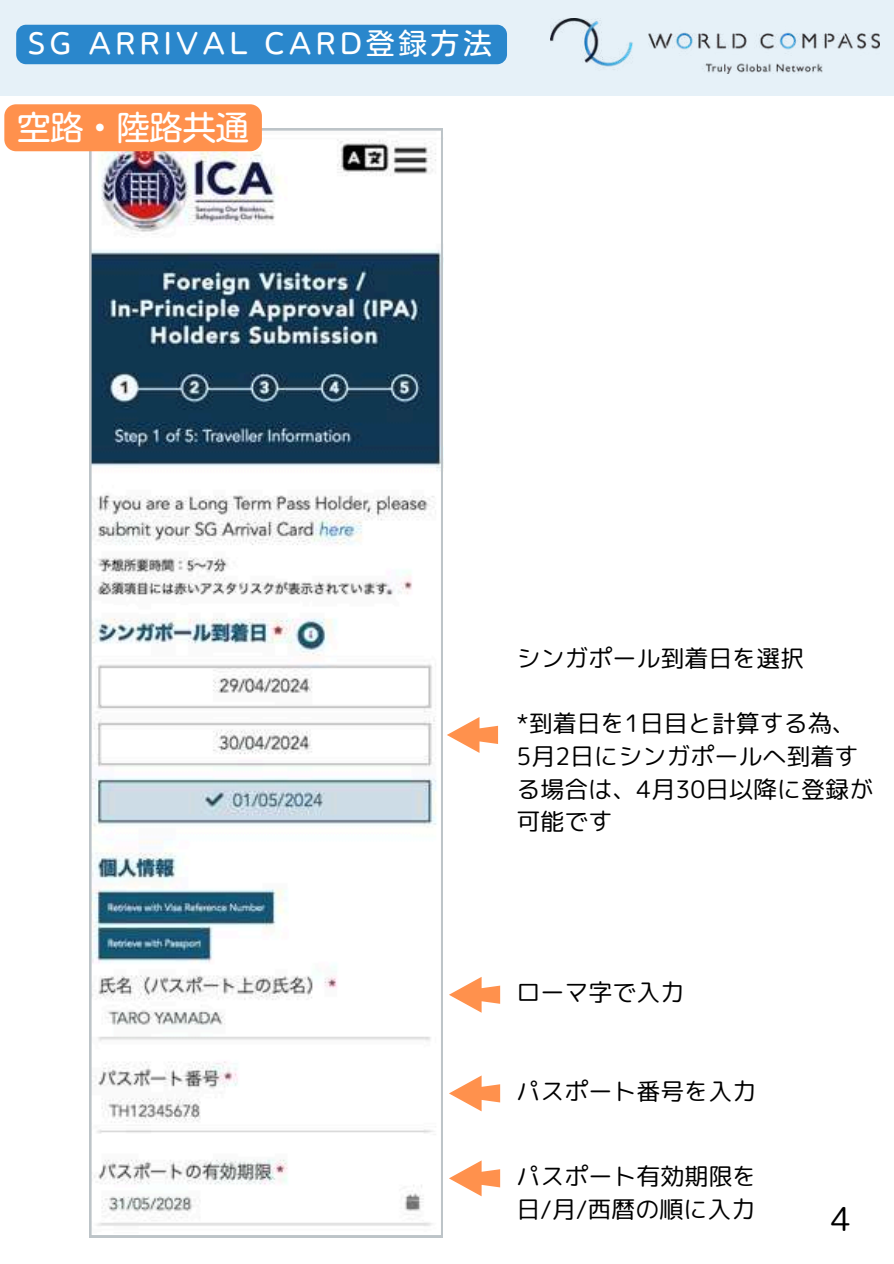
<style>
.page{position:relative;width:894px;height:1264px;background:#fff}
.page>*{position:absolute;margin:0;border:0;box-sizing:border-box;transform-origin:0 0}
.t1{font:33px "Nud Motoya Maru Std W3";color:#fff}
.t2{font:33px "rounded mplus 1 p regular";color:#000}
.t3{font:28.35px "Nud Motoya Maru Std W3";letter-spacing:.14em;color:#fff}
.t4{font:24px/32.7px "rounded mplus 1 p regular";color:#000}
</style>
<div class="page">
<div style="left:0;top:0;width:893px;height:96px;background:#e6f1f8"></div>
<img style="left:550px;top:19px;width:328px;height:55px">
<div style="left:16px;top:25px;width:491px;height:39px;background:#2a87cc;border-radius:10px"></div>
<svg style="left:89px;top:128px;width:354px;height:1108px"></svg>
<svg style="left:447px;top:717px;width:51px;height:36px"></svg>
<svg style="left:449px;top:977px;width:51px;height:35px"></svg>
<svg style="left:449px;top:1160px;width:51px;height:36px"></svg>
<svg style="left:449px;top:1075px;width:51px;height:36px"></svg>
<div style="left:4px;top:104px;width:258px;height:47px;background:#ff914d"></div>
<p class="t3" style="left:28px;top:29px;width:465px">SG ARRIVAL CARD登録方法</p>
<h1 class="t1" style="left:18px;top:111px;width:232px">空路・陸路共通</h1>
<p class="t4" style="left:516px;top:641px;width:289px">シンガポール到着日を選択</p>
<p class="t4" style="left:516px;top:707px;width:358px">*到着日を1日目と計算する為、<br>5月2日にシンガポールへ到着する場合は、4月30日以降に登録が可能です</p>
<p class="t4" style="left:516px;top:975px;width:169px">ローマ字で入力</p>
<p class="t4" style="left:516px;top:1074px;width:241px">パスポート番号を入力</p>
<p class="t4" style="left:516px;top:1159px;width:241px">パスポート有効期限を日/月/西暦の順に入力</p>
<h1 class="t2" style="left:830px;top:1195px;width:22px">4</h1>
</div>
